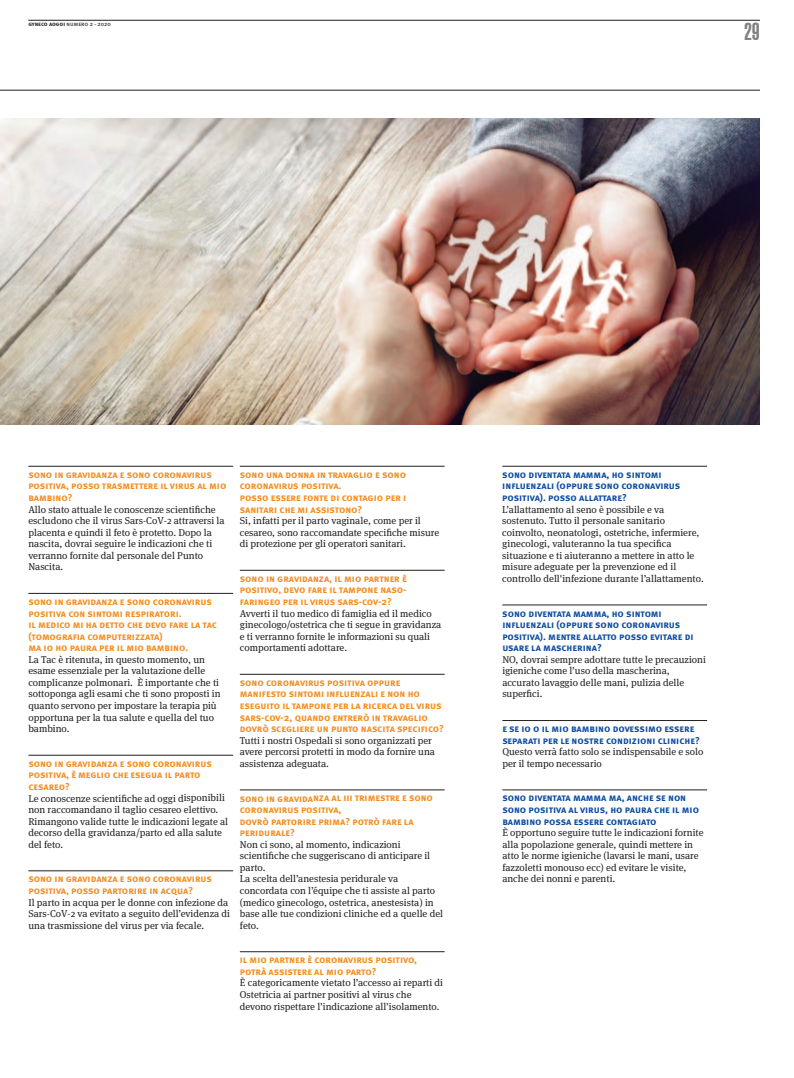
<style>
.page{position:relative;width:794px;height:1078px;background:#fff}
.page>*{position:absolute;margin:0;border:0;box-sizing:border-box;transform-origin:0 0}
.t1{font:900 extra-condensed 24px "Helvetica";color:#808285}
.t2{font:10px/11.6px "Meta Serif OT";color:#231f20}
.t3{font:700 10px/11.6px "Meta Pro";letter-spacing:-.005em;color:#f48d1f}
.t4{font:700 10px/11.6px "Meta Pro";letter-spacing:-.005em;color:#0d4da1}
.t5{font:6px "Meta Pro";color:#231f20}
.s1{font-weight:700}
</style>
<div class="page">
<hr style="left:28px;top:20px;width:732px;height:1px;background:#231f20">
<hr style="left:0;top:90px;width:760px;height:1px;background:#231f20">
<img style="left:0;top:119px;width:760px;height:305px">
<hr style="left:28px;top:466px;width:205px;height:1px;background:#231f20">
<hr style="left:28px;top:593px;width:205px;height:1px;background:#231f20">
<hr style="left:28px;top:754px;width:205px;height:1px;background:#231f20">
<hr style="left:28px;top:870px;width:205px;height:1px;background:#231f20">
<hr style="left:240px;top:466px;width:204px;height:1px;background:#231f20">
<hr style="left:240px;top:570px;width:204px;height:1px;background:#231f20">
<hr style="left:240px;top:674px;width:204px;height:1px;background:#231f20">
<hr style="left:240px;top:789px;width:204px;height:1px;background:#231f20">
<hr style="left:240px;top:951px;width:204px;height:1px;background:#231f20">
<hr style="left:502px;top:466px;width:205px;height:1px;background:#231f20">
<hr style="left:502px;top:604px;width:205px;height:1px;background:#231f20">
<hr style="left:502px;top:720px;width:205px;height:1px;background:#231f20">
<hr style="left:502px;top:789px;width:205px;height:1px;background:#231f20">
<p class="t5" style="left:28px;top:22px;width:84px"><span class="s1">gyneco aogoi</span> numero 2 - 2020</p>
<p class="t1" style="left:744px;top:23px;width:17px">29</p>
<p class="t3" style="left:28px;top:469px;width:200px">sono in gravidanza e sono coronavirus positiva, posso trasmettere il virus al mio bambino?</p>
<p class="t2" style="left:28px;top:504px;width:198px">Allo stato attuale le conoscenze scientifiche escludono che il virus Sars-CoV-2 attraversi la placenta e quindi il feto è protetto. Dopo la nascita, dovrai seguire le indicazioni che ti verranno fornite dal personale del Punto Nascita.</p>
<p class="t3" style="left:28px;top:596px;width:190px">sono in gravidanza e sono coronavirus positiva con sintomi respiratori.<br>il medico mi ha detto che devo fare la tac (tomografia computerizzata)<br>ma io ho paura per il mio bambino.</p>
<p class="t2" style="left:28px;top:654px;width:194px">La Tac è ritenuta, in questo momento, un esame essenziale per la valutazione delle complicanze polmonari. È importante che ti sottoponga agli esami che ti sono proposti in quanto servono per impostare la terapia più opportuna per la tua salute e quella del tuo bambino.</p>
<p class="t3" style="left:28px;top:758px;width:185px">sono in gravidanza e sono coronavirus positiva, è meglio che esegua il parto cesareo?</p>
<p class="t2" style="left:28px;top:792px;width:201px">Le conoscenze scientifiche ad oggi disponibili non raccomandano il taglio cesareo elettivo.<br>Rimangono valide tutte le indicazioni legate al decorso della gravidanza/parto ed alla salute del feto.</p>
<p class="t3" style="left:28px;top:873px;width:185px">sono in gravidanza e sono coronavirus positiva, posso partorire in acqua?</p>
<p class="t2" style="left:28px;top:896px;width:203px">Il parto in acqua per le donne con infezione da<br>Sars-CoV-2 va evitato a seguito dell’evidenza di una trasmissione del virus per via fecale.</p>
<p class="t3" style="left:240px;top:469px;width:168px">sono una donna in travaglio e sono coronavirus positiva.<br>posso essere fonte di contagio per i sanitari che mi assistono?</p>
<p class="t2" style="left:240px;top:515px;width:201px">Si, infatti per il parto vaginale, come per il cesareo, sono raccomandate specifiche misure di protezione per gli operatori sanitari.</p>
<p class="t3" style="left:240px;top:573px;width:168px;text-align:justify">sono in gravidanza, il mio partner è positivo, devo fare il tampone naso&shy;faringeo per il virus sars-cov-2?</p>
<p class="t2" style="left:240px;top:608px;width:203px">Avverti il tuo medico di famiglia ed il medico ginecologo/ostetrica che ti segue in gravidanza e ti verranno fornite le informazioni su quali comportamenti adottare.</p>
<p class="t3" style="left:240px;top:677px;width:206px">sono coronavirus positiva oppure manifesto sintomi influenzali e non ho eseguito il tampone per la ricerca del virus sars-cov-2, quando entrerò in travaglio dovrò scegliere un punto nascita specifico?</p>
<p class="t2" style="left:240px;top:735px;width:197px">Tutti i nostri Ospedali si sono organizzati per avere percorsi protetti in modo da fornire una assistenza adeguata.</p>
<p class="t3" style="left:240px;top:792px;width:195px">sono in gravidanza al iii trimestre e sono coronavirus positiva,<br>dovrò partorire prima? potrò fare la peridurale?</p>
<p class="t2" style="left:240px;top:839px;width:192px">Non ci sono, al momento, indicazioni scientifiche che suggeriscano di anticipare il parto.</p>
<p class="t2" style="left:240px;top:873px;width:205px">La scelta dell’anestesia peridurale va concordata con l’équipe che ti assiste al parto (medico ginecologo, ostetrica, anestesista) in base alle tue condizioni cliniche ed a quelle del feto.</p>
<p class="t3" style="left:240px;top:954px;width:179px">il mio partner è coronavirus positivo, potrà assistere al mio parto?</p>
<p class="t2" style="left:240px;top:977px;width:205px">È categoricamente vietato l’accesso ai reparti di<br>Ostetricia ai partner positivi al virus che devono rispettare l’indicazione all’isolamento.</p>
<p class="t4" style="left:502px;top:469px;width:179px">sono diventata mamma, ho sintomi influenzali (oppure sono coronavirus positiva). posso allattare?</p>
<p class="t2" style="left:502px;top:504px;width:203px">L’allattamento al seno è possibile e va sostenuto. Tutto il personale sanitario coinvolto, neonatologi, ostetriche, infermiere, ginecologi, valuteranno la tua specifica situazione e ti aiuteranno a mettere in atto le misure adeguate per la prevenzione ed il controllo dell'infezione durante l’allattamento.</p>
<p class="t4" style="left:502px;top:608px;width:193px">sono diventata mamma, ho sintomi influenzali (oppure sono coronavirus positiva). mentre allatto posso evitare di usare la mascherina?</p>
<p class="t2" style="left:502px;top:654px;width:205px">NO, dovrai sempre adottare tutte le precauzioni igieniche come l’uso della mascherina, accurato lavaggio delle mani, pulizia delle superfici.</p>
<p class="t4" style="left:502px;top:723px;width:199px">e se io o il mio bambino dovessimo essere separati per le nostre condizioni cliniche?</p>
<p class="t2" style="left:502px;top:746px;width:203px">Questo verrà fatto solo se indispensabile e solo per il tempo necessario</p>
<p class="t4" style="left:502px;top:792px;width:198px">sono diventata mamma ma, anche se non sono positiva al virus, ho paura che il mio bambino possa essere contagiato</p>
<p class="t2" style="left:502px;top:827px;width:203px">È opportuno seguire tutte le indicazioni fornite alla popolazione generale, quindi mettere in atto le norme igieniche (lavarsi le mani, usare fazzoletti monouso ecc) ed evitare le visite, anche dei nonni e parenti.</p>
</div>
